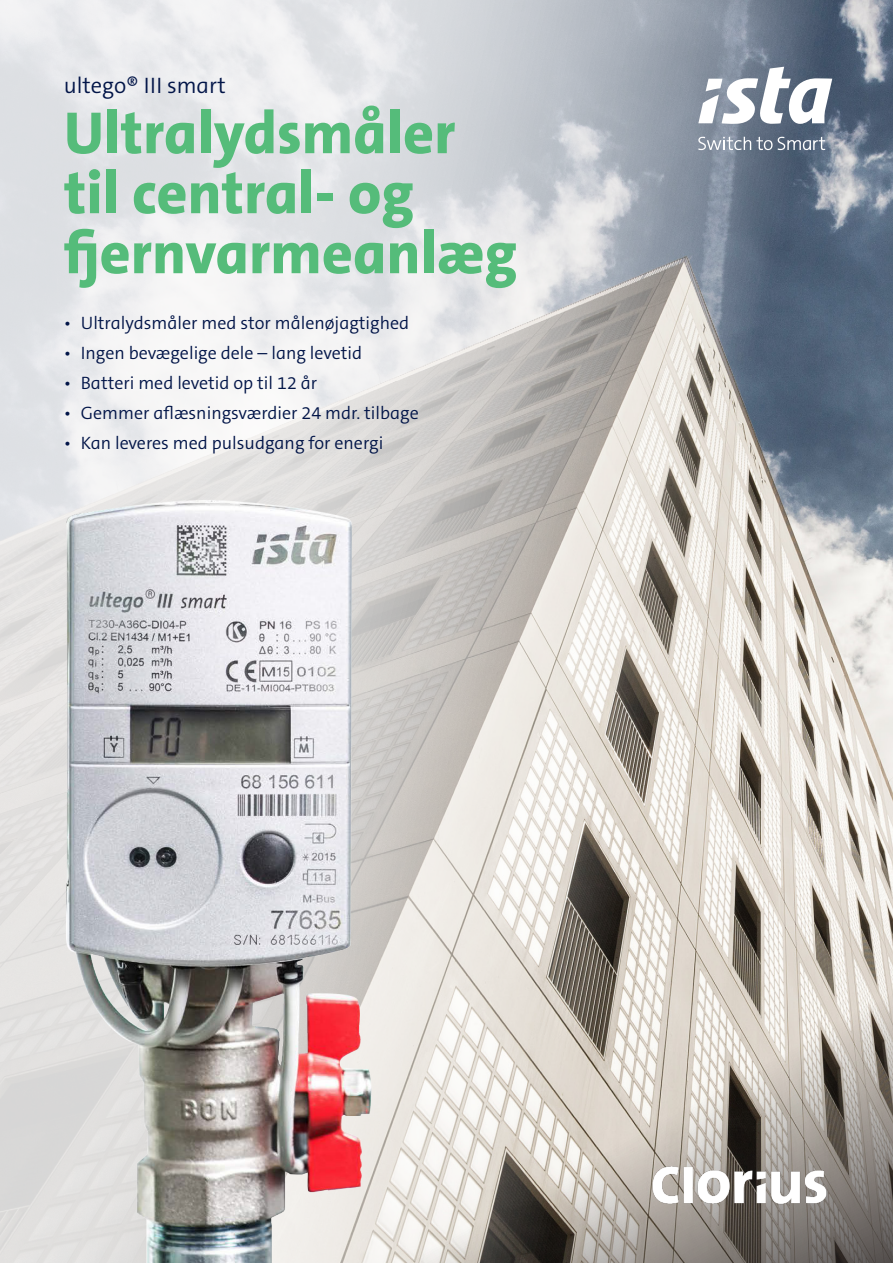
<style>
.page{position:relative;width:893px;height:1263px;background:#fff}
.page>*{position:absolute;margin:0;border:0;box-sizing:border-box;transform-origin:0 0}
.t1{font:800 60px/60px "The Sansfor Ista";color:#55bc7a}
.t2{font:22.5px "The Sansfor Ista Sm Lt";color:#021548}
.t3{font:18px "The Sansfor Ista Sm Lt";color:#021548}
</style>
<div class="page">
<img style="left:0;top:0;width:893px;height:1263px">
<svg style="left:698px;top:137px;width:127px;height:13px"></svg>
<svg style="left:698px;top:67px;width:134px;height:57px"></svg>
<img style="left:34px;top:477px;width:365px;height:786px">
<svg style="left:367px;top:921px;width:526px;height:342px"></svg>
<img style="left:650px;top:1162px;width:179px;height:46px">
<p class="t2" style="left:64px;top:71px;width:164px">ultego® III smart</p>
<h1 class="t1" style="left:64px;top:103px;width:455px">Ultralydsmåler til central- og fjernvarmeanlæg</h1>
<p class="t3" style="left:64px;top:311px;width:347px">• Ultralydsmåler med stor målenøjagtighed</p>
<p class="t3" style="left:64px;top:341px;width:300px">• Ingen bevægelige dele – lang levetid</p>
<p class="t3" style="left:64px;top:371px;width:255px">• Batteri med levetid op til 12 år</p>
<p class="t3" style="left:64px;top:401px;width:356px">• Gemmer aflæsningsværdier 24 mdr. tilbage</p>
<p class="t3" style="left:64px;top:432px;width:321px">• Kan leveres med pulsudgang for energi</p>
</div>
